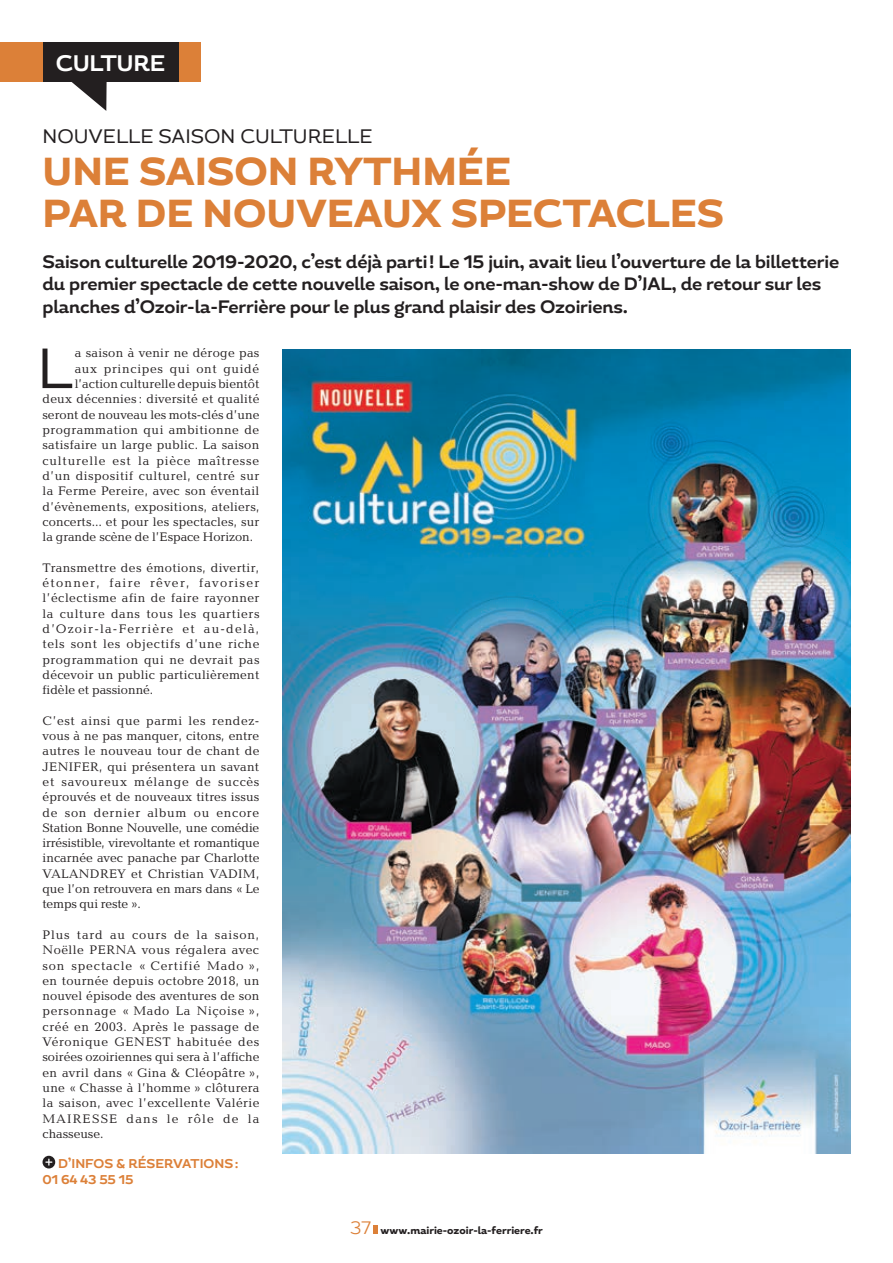
<style>
.page{position:relative;width:893px;height:1263px;background:#fff}
.page>*{position:absolute;margin:0;border:0;box-sizing:border-box;transform-origin:0 0}
.t1{font:56.4px "Magallanes";color:#231f20}
.t2{font:800 39px/42px "Magallanes";color:#dc8038}
.t3{font:700 22.5px "Magallanes";letter-spacing:-.01em;color:#fff}
.t4{font:19.5px "Magallanes";color:#231f20}
.t5{font:700 18px/22.5px "Magallanes";letter-spacing:-.01em;color:#231f20}
.t6{font:12.75px/15.3px "Baltica";letter-spacing:.02em;color:#231f20;text-align:justify}
.t7{font:12.75px "Baltica";color:#231f20}
.t8{font:12.75px "Baltica";letter-spacing:.04em;color:#231f20}
.t9{font:700 12.75px/15.3px "Magallanes";color:#dc8038}
.t10{font:12.75px "Baltica";letter-spacing:.065em;color:#231f20}
.t11{font:12.75px "Baltica";letter-spacing:.055em;color:#231f20}
.t12{font:800 10.5px "Magallanes";color:#231f20}
.s1{font-weight:300;font-size:18px;color:#dc8038}
</style>
<div class="page">
<img style="left:282px;top:350px;width:568px;height:803px">
<div style="left:43px;top:1156px;width:12px;height:12px;background:#231f20;border-radius:50%"></div>
<svg style="left:45px;top:1158px;width:7px;height:8px"></svg>
<svg style="left:374px;top:1225px;width:4px;height:9px"></svg>
<div style="left:0;top:43px;width:43px;height:39px;background:#dc8038"></div>
<div style="left:179px;top:43px;width:21px;height:39px;background:#dc8038"></div>
<div style="left:43px;top:43px;width:136px;height:39px;background:#231f20"></div>
<svg style="left:71px;top:82px;width:36px;height:29px"></svg>
<h3 class="t3" style="left:56px;top:49px;width:111px">CULTURE</h3>
<h3 class="t4" style="left:43px;top:124px;width:331px">NOUVELLE SAISON CULTURELLE</h3>
<h2 class="t2" style="left:43px;top:152px;width:683px">UNE SAISON RYTHMÉE<br>PAR DE NOUVEAUX SPECTACLES</h2>
<p class="t5" style="left:43px;top:251px;width:798px">Saison culturelle 2019-2020, c’est déjà parti! Le 15 juin, avait lieu l’ouverture de la billetterie du premier spectacle de cette nouvelle saison, le one-man-show de D’JAL, de retour sur les planches d’Ozoir-la-Ferrière pour le plus grand plaisir des Ozoiriens.</p>
<h1 class="t1" style="left:37px;top:333px;width:37px">L</h1>
<p class="t6" style="left:75px;top:346px;width:186px">a saison à venir ne déroge pas</p>
<p class="t11" style="left:75px;top:361px;width:186px">aux principes qui ont guidé</p>
<p class="t7" style="left:75px;top:376px;width:186px">l’action culturelle depuis bientôt</p>
<p class="t6" style="left:43px;top:392px;width:218px">deux décennies : diversité et qualité</p>
<p class="t7" style="left:43px;top:406px;width:218px">seront de nouveau les mots-clés d’une</p>
<p class="t8" style="left:43px;top:422px;width:218px">programmation qui ambitionne de</p>
<p class="t6" style="left:43px;top:438px;width:218px">satisfaire un large public. La saison</p>
<p class="t10" style="left:43px;top:452px;width:218px">culturelle est la pièce maîtresse</p>
<p class="t8" style="left:43px;top:468px;width:218px">d’un dispositif culturel, centré sur</p>
<p class="t6" style="left:43px;top:484px;width:218px">la Ferme Pereire, avec son éventail</p>
<p class="t6" style="left:43px;top:499px;width:218px">d’évènements, expositions, ateliers,</p>
<p class="t6" style="left:43px;top:514px;width:218px">concerts… et pour les spectacles, sur</p>
<p class="t7" style="left:43px;top:529px;width:212px">la grande scène de l’Espace Horizon.</p>
<p class="t6" style="left:43px;top:560px;width:218px">Transmettre des émotions, divertir, étonner, faire rêver, favoriser l’éclectisme afin de faire rayonner la culture dans tous les quartiers d’Ozoir-la-Ferrière et au-delà, tels sont les objectifs d’une riche programmation qui ne devrait pas décevoir un public particulièrement fidèle et passionné.</p>
<p class="t6" style="left:43px;top:713px;width:218px">C’est ainsi que parmi les rendez&shy;vous à ne pas manquer, citons, entre autres le nouveau tour de chant de JENIFER, qui présentera un savant et savoureux mélange de succès éprouvés et de nouveaux titres issus de son dernier album ou encore Station Bonne Nouvelle, une comédie irrésistible, virevoltante et romantique incarnée avec panache par Charlotte VALANDREY et Christian VADIM, que l’on retrouvera en mars dans « Le temps qui reste ».</p>
<p class="t6" style="left:43px;top:927px;width:218px">Plus tard au cours de la saison, Noëlle PERNA vous régalera avec son spectacle « Certifié Mado », en tournée depuis octobre 2018, un nouvel épisode des aventures de son personnage « Mado La Niçoise », créé en 2003. Après le passage de Véronique GENEST habituée des soirées ozoiriennes qui sera à l’affiche en avril dans « Gina &amp; Cléopâtre », une « Chasse à l’homme » clôturera la saison, avec l’excellente Valérie MAIRESSE dans le rôle de la chasseuse.</p>
<p class="t9" style="left:43px;top:1157px;width:198px;text-indent:16px">D’INFOS &amp; RÉSERVATIONS :<br>01 64 43 55 15</p>
<p class="t12" style="left:350px;top:1224px;width:194px"><span class="s1">37</span> www.mairie-ozoir-la-ferriere.fr</p>
</div>
